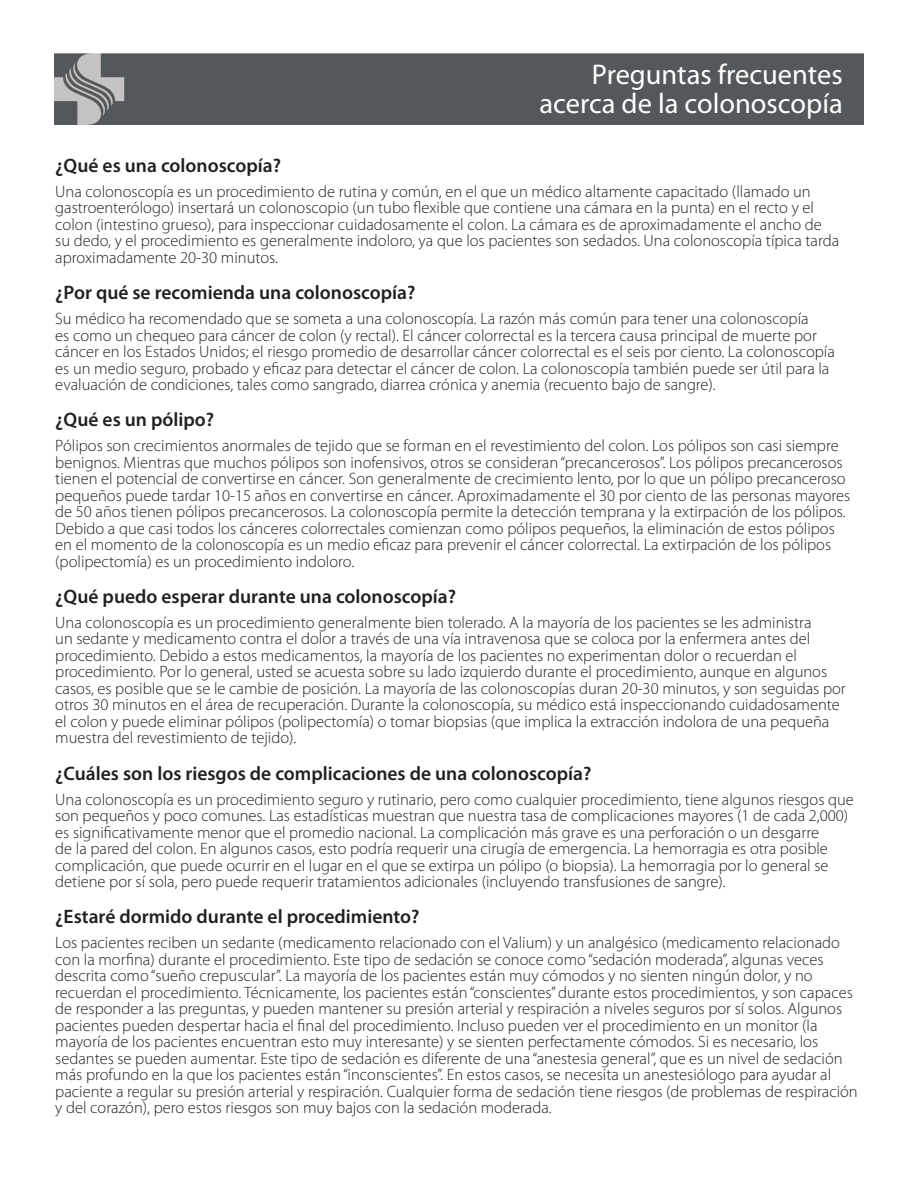
<style>
.page{position:relative;width:918px;height:1188px;background:#fff}
.page>*{position:absolute;margin:0;border:0;box-sizing:border-box;transform-origin:0 0}
.t1{font:28.5px/28.5px "Myriad Pro";color:#fff;text-align:right}
.t2{font:600 19.5px "Myriad Pro";color:#231f20}
.t3{font:300 16.5px/16.5px "Myriad Pro";color:#231f20}
</style>
<div class="page">
<div style="left:54px;top:54px;width:810px;height:71px;background:#54585a"></div>
<h2 class="t1" style="left:539px;top:60px;width:305px">Preguntas frecuentes acerca de la colonoscopía</h2>
<h3 class="t2" style="left:55px;top:153px;width:227px">¿Qué es una colonoscopía?</h3>
<p class="t3" style="left:55px;top:183px;width:785px">Una colonoscopía es un procedimiento de rutina y común, en el que un médico altamente capacitado (llamado un gastroenterólogo) insertará un colonoscopio (un tubo flexible que contiene una cámara en la punta) en el recto y el colon (intestino grueso), para inspeccionar cuidadosamente el colon. La cámara es de aproximadamente el ancho de su dedo, y el procedimiento es generalmente indoloro, ya que los pacientes son sedados. Una colonoscopía típica tarda aproximadamente 20-30 minutos.</p>
<h3 class="t2" style="left:55px;top:280px;width:362px">¿Por qué se recomienda una colonoscopía?</h3>
<p class="t3" style="left:55px;top:310px;width:781px">Su médico ha recomendado que se someta a una colonoscopía. La razón más común para tener una colonoscopía<br>es como un chequeo para cáncer de colon (y rectal). El cáncer colorrectal es la tercera causa principal de muerte por cáncer en los Estados Unidos; el riesgo promedio de desarrollar cáncer colorrectal es el seis por ciento. La colonoscopía es un medio seguro, probado y eficaz para detectar el cáncer de colon. La colonoscopía también puede ser útil para la evaluación de condiciones, tales como sangrado, diarrea crónica y anemia (recuento bajo de sangre).</p>
<h3 class="t2" style="left:55px;top:407px;width:161px">¿Qué es un pólipo?</h3>
<p class="t3" style="left:55px;top:437px;width:797px">Pólipos son crecimientos anormales de tejido que se forman en el revestimiento del colon. Los pólipos son casi siempre benignos. Mientras que muchos pólipos son inofensivos, otros se consideran “precancerosos”. Los pólipos precancerosos tienen el potencial de convertirse en cáncer. Son generalmente de crecimiento lento, por lo que un pólipo precanceroso pequeños puede tardar 10-15 años en convertirse en cáncer. Aproximadamente el 30 por ciento de las personas mayores de 50 años tienen pólipos precancerosos. La colonoscopía permite la detección temprana y la extirpación de los pólipos.<br>Debido a que casi todos los cánceres colorrectales comienzan como pólipos pequeños, la eliminación de estos pólipos en el momento de la colonoscopía es un medio eficaz para prevenir el cáncer colorrectal. La extirpación de los pólipos (polipectomía) es un procedimiento indoloro.</p>
<h3 class="t2" style="left:55px;top:584px;width:402px">¿Qué puedo esperar durante una colonoscopía?</h3>
<p class="t3" style="left:55px;top:614px;width:792px">Una colonoscopía es un procedimiento generalmente bien tolerado. A la mayoría de los pacientes se les administra<br>un sedante y medicamento contra el dolor a través de una vía intravenosa que se coloca por la enfermera antes del procedimiento. Debido a estos medicamentos, la mayoría de los pacientes no experimentan dolor o recuerdan el procedimiento. Por lo general, usted se acuesta sobre su lado izquierdo durante el procedimiento, aunque en algunos casos, es posible que se le cambie de posición. La mayoría de las colonoscopías duran 20-30 minutos, y son seguidas por otros 30 minutos en el área de recuperación. Durante la colonoscopía, su médico está inspeccionando cuidadosamente el colon y puede eliminar pólipos (polipectomía) o tomar biopsias (que implica la extracción indolora de una pequeña muestra del revestimiento de tejido).</p>
<h3 class="t2" style="left:55px;top:761px;width:538px">¿Cuáles son los riesgos de complicaciones de una colonoscopía?</h3>
<p class="t3" style="left:55px;top:791px;width:800px">Una colonoscopía es un procedimiento seguro y rutinario, pero como cualquier procedimiento, tiene algunos riesgos que son pequeños y poco comunes. Las estadísticas muestran que nuestra tasa de complicaciones mayores (1 de cada 2,000) es significativamente menor que el promedio nacional. La complicación más grave es una perforación o un desgarre<br>de la pared del colon. En algunos casos, esto podría requerir una cirugía de emergencia. La hemorragia es otra posible complicación, que puede ocurrir en el lugar en el que se extirpa un pólipo (o biopsia). La hemorragia por lo general se detiene por sí sola, pero puede requerir tratamientos adicionales (incluyendo transfusiones de sangre).</p>
<h3 class="t2" style="left:55px;top:904px;width:366px">¿Estaré dormido durante el procedimiento?</h3>
<p class="t3" style="left:55px;top:934px;width:804px">Los pacientes reciben un sedante (medicamento relacionado con el Valium) y un analgésico (medicamento relacionado con la morfina) durante el procedimiento. Este tipo de sedación se conoce como “sedación moderada”, algunas veces descrita como “sueño crepuscular”. La mayoría de los pacientes están muy cómodos y no sienten ningún dolor, y no recuerdan el procedimiento. Técnicamente, los pacientes están “conscientes” durante estos procedimientos, y son capaces de responder a las preguntas, y pueden mantener su presión arterial y respiración a niveles seguros por sí solos. Algunos pacientes pueden despertar hacia el final del procedimiento. Incluso pueden ver el procedimiento en un monitor (la mayoría de los pacientes encuentran esto muy interesante) y se sienten perfectamente cómodos. Si es necesario, los sedantes se pueden aumentar. Este tipo de sedación es diferente de una “anestesia general”, que es un nivel de sedación más profundo en la que los pacientes están “inconscientes”. En estos casos, se necesita un anestesiólogo para ayudar al paciente a regular su presión arterial y respiración. Cualquier forma de sedación tiene riesgos (de problemas de respiración y del corazón), pero estos riesgos son muy bajos con la sedación moderada.</p>
</div>
